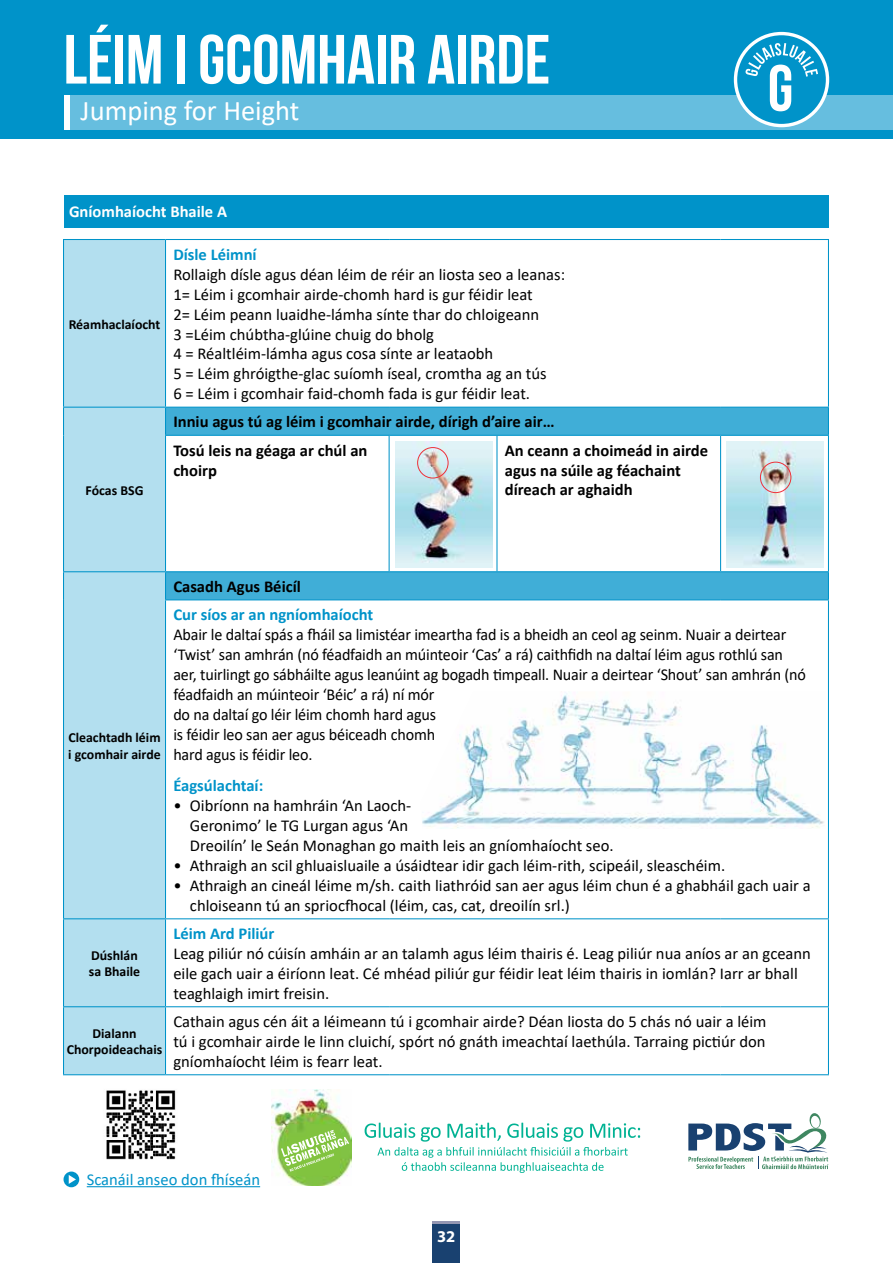
<style>
.page{position:relative;width:893px;height:1263px;background:#fff}
.page>*{position:absolute;margin:0;border:0;box-sizing:border-box;transform-origin:0 0}
.t1{font:700 69.45px "Bebas Neue";color:#fff}
.t2{font:700 64.05px "Bebas Neue";color:#fff}
.t3{font:28.5px "Calibri";color:#fff}
.t4{font:16.65px/20px "Calibri";color:#000}
.t5{font:700 16.65px/20px "Calibri";color:#000}
.t6{font:700 16.65px "Calibri";color:#0093c9}
.t7{font:16.65px "Calibri";color:#0093c9}
.t8{font:700 16.65px "Calibri";color:#fff}
.t9{font:700 16.5px "Myriad Pro";color:#fff}
.t10{font:700 13.8px/16.6px "Calibri";color:#000}
</style>
<div class="page">
<div style="left:64px;top:240px;width:101px;height:834px;background:#b3dfef"></div>
<svg style="left:166px;top:408px;width:662px;height:191px"></svg>
<hr style="left:166px;top:239px;width:223px;height:1px;background:#0093c9">
<hr style="left:389px;top:239px;width:108px;height:1px;background:#0093c9">
<hr style="left:497px;top:239px;width:224px;height:1px;background:#0093c9">
<hr style="left:721px;top:239px;width:108px;height:1px;background:#0093c9">
<hr style="left:828px;top:240px;width:1px;height:167px;background:#0093c9">
<hr style="left:166px;top:407px;width:223px;height:1px;background:#0093c9">
<hr style="left:389px;top:407px;width:108px;height:1px;background:#0093c9">
<hr style="left:497px;top:407px;width:224px;height:1px;background:#0093c9">
<hr style="left:721px;top:407px;width:108px;height:1px;background:#0093c9">
<svg style="left:828px;top:408px;width:1px;height:27px"></svg>
<hr style="left:165px;top:435px;width:224px;height:1px;background:#0093c9">
<hr style="left:389px;top:436px;width:1px;height:135px;background:#0093c9">
<hr style="left:389px;top:435px;width:108px;height:1px;background:#0093c9">
<hr style="left:496px;top:436px;width:1px;height:135px;background:#0093c9">
<hr style="left:497px;top:435px;width:224px;height:1px;background:#0093c9">
<hr style="left:720px;top:436px;width:1px;height:135px;background:#0093c9">
<hr style="left:721px;top:435px;width:108px;height:1px;background:#0093c9">
<hr style="left:828px;top:436px;width:1px;height:135px;background:#0093c9">
<hr style="left:166px;top:571px;width:223px;height:1px;background:#0093c9">
<hr style="left:389px;top:571px;width:108px;height:1px;background:#0093c9">
<hr style="left:497px;top:571px;width:224px;height:1px;background:#0093c9">
<hr style="left:721px;top:571px;width:108px;height:1px;background:#0093c9">
<svg style="left:828px;top:572px;width:1px;height:27px"></svg>
<hr style="left:165px;top:599px;width:224px;height:1px;background:#0093c9">
<hr style="left:389px;top:599px;width:108px;height:1px;background:#0093c9">
<hr style="left:497px;top:599px;width:224px;height:1px;background:#0093c9">
<hr style="left:721px;top:599px;width:108px;height:1px;background:#0093c9">
<hr style="left:828px;top:600px;width:1px;height:318px;background:#0093c9">
<hr style="left:166px;top:918px;width:223px;height:1px;background:#0093c9">
<hr style="left:389px;top:918px;width:108px;height:1px;background:#0093c9">
<hr style="left:497px;top:918px;width:224px;height:1px;background:#0093c9">
<hr style="left:721px;top:918px;width:108px;height:1px;background:#0093c9">
<hr style="left:166px;top:1006px;width:223px;height:1px;background:#0093c9">
<hr style="left:389px;top:1006px;width:108px;height:1px;background:#0093c9">
<hr style="left:497px;top:1006px;width:224px;height:1px;background:#0093c9">
<hr style="left:721px;top:1006px;width:108px;height:1px;background:#0093c9">
<hr style="left:166px;top:1074px;width:223px;height:1px;background:#0093c9">
<hr style="left:389px;top:1074px;width:108px;height:1px;background:#0093c9">
<hr style="left:497px;top:1074px;width:224px;height:1px;background:#0093c9">
<hr style="left:721px;top:1074px;width:108px;height:1px;background:#0093c9">
<hr style="left:828px;top:919px;width:1px;height:87px;background:#0093c9">
<hr style="left:828px;top:1007px;width:1px;height:67px;background:#0093c9">
<hr style="left:63px;top:240px;width:1px;height:167px;background:#0093c9">
<hr style="left:63px;top:239px;width:103px;height:1px;background:#0093c9">
<hr style="left:165px;top:240px;width:1px;height:167px;background:#0093c9">
<svg style="left:63px;top:408px;width:1px;height:27px"></svg>
<hr style="left:63px;top:435px;width:1px;height:136px;background:#0093c9">
<hr style="left:63px;top:407px;width:103px;height:1px;background:#0093c9">
<svg style="left:165px;top:408px;width:1px;height:27px"></svg>
<hr style="left:165px;top:436px;width:1px;height:135px;background:#0093c9">
<svg style="left:63px;top:572px;width:1px;height:28px"></svg>
<hr style="left:63px;top:600px;width:1px;height:318px;background:#0093c9">
<hr style="left:63px;top:571px;width:103px;height:1px;background:#0093c9">
<svg style="left:165px;top:572px;width:1px;height:27px"></svg>
<hr style="left:165px;top:600px;width:1px;height:318px;background:#0093c9">
<hr style="left:63px;top:919px;width:1px;height:87px;background:#0093c9">
<hr style="left:63px;top:918px;width:103px;height:1px;background:#0093c9">
<hr style="left:165px;top:919px;width:1px;height:87px;background:#0093c9">
<hr style="left:63px;top:1007px;width:1px;height:67px;background:#0093c9">
<hr style="left:63px;top:1006px;width:103px;height:1px;background:#0093c9">
<hr style="left:63px;top:1074px;width:103px;height:1px;background:#0093c9">
<hr style="left:165px;top:1007px;width:1px;height:67px;background:#0093c9">
<img style="left:395px;top:441px;width:97px;height:126px">
<div style="left:417px;top:447px;width:31px;height:31px;border:1px solid #ee3038;border-radius:50%"></div>
<img style="left:726px;top:441px;width:98px;height:126px">
<div style="left:760px;top:462px;width:31px;height:31px;border:1px solid #ee3038;border-radius:50%"></div>
<img style="left:422px;top:693px;width:402px;height:136px">
<div style="left:64px;top:195px;width:764px;height:32px;background:#0093c9"></div>
<svg style="left:688px;top:1113px;width:141px;height:56px"></svg>
<hr style="left:87px;top:1186px;width:173px;height:1px;background:#0093c9">
<svg style="left:64px;top:1171px;width:15px;height:16px"></svg>
<svg style="left:69px;top:1175px;width:7px;height:9px"></svg>
<svg style="left:365px;top:1123px;width:275px;height:50px"></svg>
<img style="left:272px;top:1089px;width:80px;height:96px">
<svg style="left:281px;top:1130px;width:68px;height:42px;background:#9dd06c"></svg>
<div style="left:0;top:0;width:893px;height:138px;background:#0093c9"></div>
<div style="left:66px;top:95px;width:827px;height:34px;background:#66bedf"></div>
<div style="left:64px;top:95px;width:6px;height:34px;background:#fff"></div>
<svg style="left:735px;top:34px;width:93px;height:92px"></svg>
<svg style="left:745px;top:43px;width:73px;height:68px"></svg>
<div style="left:734px;top:32px;width:95px;height:95px;border:3px solid #fff;border-radius:50%"></div>
<div style="left:433px;top:1223px;width:27px;height:40px;background:#194170"></div>
<hr style="left:433px;top:1221px;width:27px;height:2px;background:#9497b3">
<img style="left:106px;top:1090px;width:70px;height:70px">
<h1 class="t1" style="left:64px;top:21px;width:488px">LÉIM I GCOMHAIR AIRDE</h1>
<h3 class="t3" style="left:81px;top:91px;width:220px">Jumping for Height</h3>
<h2 class="t2" style="left:64px;top:66px;width:450px">LÉIM I GCOMHAIR AIRDE</h2>
<p class="t8" style="left:69px;top:200px;width:160px">Gníomhaíocht Bhaile A</p>
<p class="t10" style="left:69px;top:315px;width:93px">Réamhaclaíocht</p>
<p class="t10" style="left:86px;top:482px;width:59px">Fócas BSG</p>
<p class="t6" style="left:173px;top:242px;width:85px">Dísle Léimní</p>
<p class="t4" style="left:173px;top:264px;width:393px">Rollaigh dísle agus déan léim de réir an liosta seo a leanas:<br>1= Léim i gcomhair airde-chomh hard is gur féidir leat<br>2= Léim peann luaidhe-lámha sínte thar do chloigeann<br>3 =Léim chúbtha-glúine chuig do bholg<br>4 = Réaltléim-lámha agus cosa sínte ar leataobh<br>5 = Léim ghróigthe-glac suíomh íseal, cromtha ag an tús<br>6 = Léim i gcomhair faid-chomh fada is gur féidir leat.</p>
<p class="t5" style="left:173px;top:408px;width:383px;line-height:28.2px">Inniu agus tú ag léim i gcomhair airde, dírigh d’aire air…<br>Tosú leis na géaga ar chúl an</p>
<p class="t5" style="left:173px;top:460px;width:45px">choirp</p>
<p class="t5" style="left:505px;top:440px;width:205px">An ceann a choimeád in airde agus na súile ag féachaint díreach ar aghaidh</p>
<p class="t10" style="left:68px;top:729px;width:94px">Cleachtadh léim i gcomhair airde</p>
<p class="t10" style="left:89px;top:946px;width:53px">Dúshlán sa Bhaile</p>
<p class="t10" style="left:67px;top:1024px;width:97px;text-align:center">Dialann<br>Chorpoideachais</p>
<p class="t5" style="left:173px;top:576px;width:129px">Casadh Agus Béicíl</p>
<p class="t6" style="left:173px;top:603px;width:201px">Cur síos ar an ngníomhaíocht</p>
<p class="t4" style="left:173px;top:624px;width:634px">Abair le daltaí spás a fháil sa limistéar imeartha fad is a bheidh an ceol ag seinm. Nuair a deirtear ‘Twist’ san amhrán (nó féadfaidh an múinteoir ‘Cas’ a rá) caithfidh na daltaí léim agus rothlú san aer, tuirlingt go sábháilte agus leanúint ag bogadh timpeall. Nuair a deirtear ‘Shout’ san amhrán (nó féadfaidh an múinteoir ‘Béic’ a rá) ní mór<br>do na daltaí go léir léim chomh hard agus<br>is féidir leo san aer agus béiceadh chomh<br>hard agus is féidir leo.</p>
<p class="t6" style="left:173px;top:774px;width:91px">Éagsúlachtaí:</p>
<p class="t4" style="left:190px;top:795px;width:425px;text-indent:-17px">• Oibríonn na hamhráin ‘An Laoch-<br>Geronimo’ le TG Lurgan agus ‘An<br>Dreoilín’ le Seán Monaghan go maith leis an gníomhaíocht seo.</p>
<p class="t4" style="left:173px;top:855px;width:553px">• Athraigh an scil ghluaisluaile a úsáidtear idir gach léim-rith, scipeáil, sleaschéim.</p>
<p class="t4" style="left:190px;top:875px;width:622px;text-indent:-17px">• Athraigh an cineál léime m/sh. caith liathróid san aer agus léim chun é a ghabháil gach uair a chloiseann tú an spriocfhocal (léim, cas, cat, dreoilín srl.)</p>
<p class="t6" style="left:173px;top:922px;width:103px">Léim Ard Piliúr</p>
<p class="t4" style="left:173px;top:943px;width:639px">Leag piliúr nó cúisín amháin ar an talamh agus léim thairis é. Leag piliúr nua aníos ar an gceann eile gach uair a éiríonn leat. Cé mhéad piliúr gur féidir leat léim thairis in iomlán? Iarr ar bhall teaghlaigh imirt freisin.</p>
<p class="t4" style="left:173px;top:1011px;width:595px;text-align:justify">Cathain agus cén áit a léimeann tú i gcomhair airde? Déan liosta do 5 chás nó uair a léim tú i gcomhair airde le linn cluichí, spórt nó gnáth imeachtaí laethúla. Tarraing pictiúr don gníomhaíocht léim is fearr leat.</p>
<p class="t7" style="left:87px;top:1168px;width:175px">Scanáil anseo don fhíseán</p>
<p class="t9" style="left:437px;top:1225px;width:20px">32</p>
</div>
